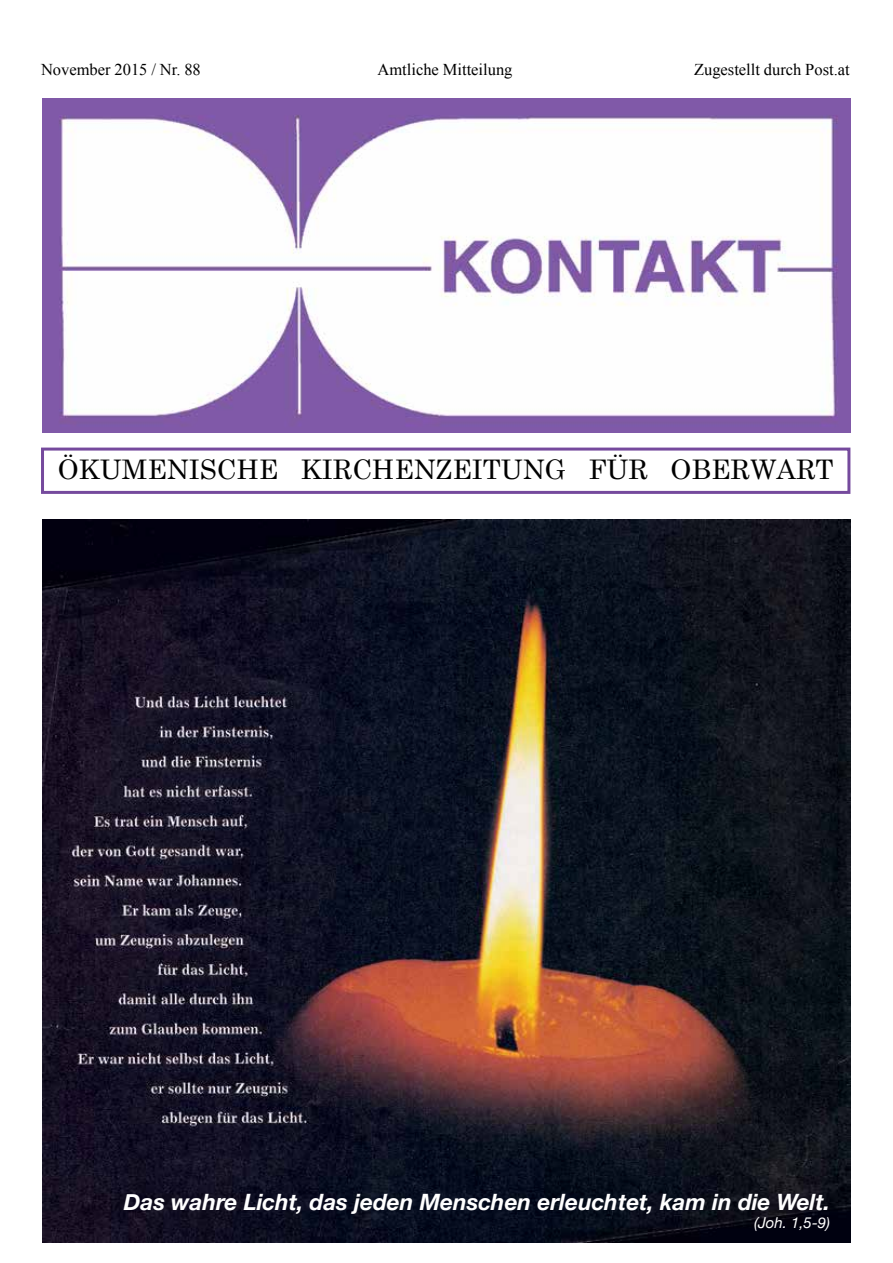
<style>
.page{position:relative;width:893px;height:1263px;background:#fff}
.page>*{position:absolute;margin:0;border:0;box-sizing:border-box;transform-origin:0 0}
.t1{font:27px "Century Schoolbook";color:#000}
.t2{font:italic 700 22.5px "Helvetica Neue";color:#fff}
.t3{font:16.5px "Times New Roman";color:#000}
.t4{font:italic 15px "Helvetica Neue";color:#fff}
</style>
<div class="page">
<div style="left:41px;top:448px;width:809px;height:46px;border:3px solid #754a9d"></div>
<img style="left:43px;top:99px;width:807px;height:334px">
<img style="left:43px;top:519px;width:807px;height:723px">
<p class="t3" style="left:41px;top:58px;width:161px">November 2015 / Nr. 88</p>
<p class="t3" style="left:378px;top:58px;width:136px">Amtliche Mitteilung</p>
<p class="t3" style="left:694px;top:58px;width:157px">Zugestellt durch Post.at</p>
<h1 class="t1" style="left:58px;top:452px;width:777px">ÖKUMENISCHE KIRCHENZEITUNG FÜR OBERWART</h1>
<h2 class="t2" style="left:124px;top:1184px;width:708px">Das wahre Licht, das jeden Menschen erleuchtet, kam in die Welt.</h2>
<p class="t4" style="left:754px;top:1212px;width:77px">(Joh. 1,5-9)</p>
</div>
